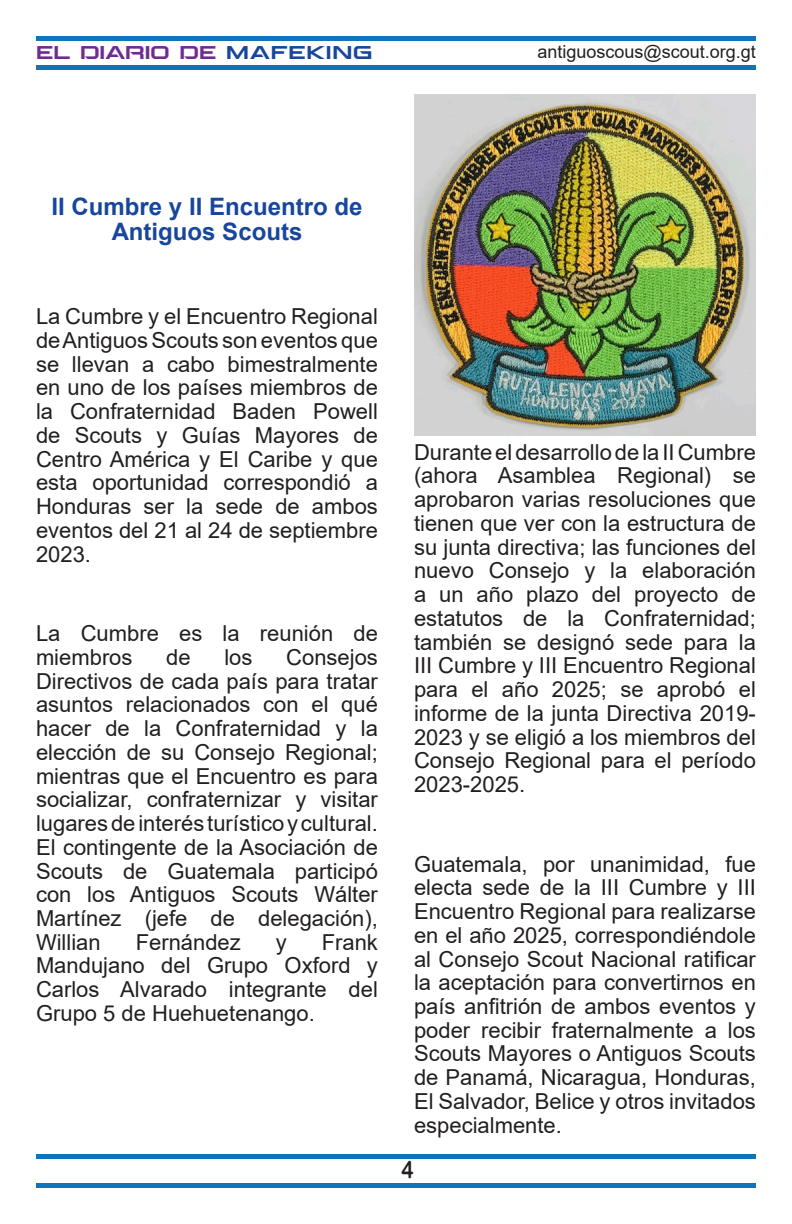
<style>
.page{position:relative;width:792px;height:1224px;background:#fff}
.page>*{position:absolute;margin:0;border:0;box-sizing:border-box;transform-origin:0 0}
.t1{font:700 24px/25.8px "Arial";color:#18469d;text-align:center}
.t2{font:24px "Arial Rounded MT Bold";color:#231f20;scale:.85 1}
.t3{font:22px/23.8px "Arial";color:#231f20;text-align:justify}
.t4{font:18px "Arial";color:#231f20}
.t5{font:18px "Aspire SC";letter-spacing:.025em;color:#6e2c91}
.s1{color:#18469d}
</style>
<div class="page">
<div style="left:36px;top:1183px;width:720px;height:5px;background:#1074bc"></div>
<div style="left:36px;top:1154px;width:720px;height:5px;background:#1074bc"></div>
<div style="left:36px;top:65px;width:720px;height:5px;background:#1074bc"></div>
<hr style="left:36px;top:36px;width:720px;height:4px;background:#1074bc">
<img style="left:414px;top:94px;width:342px;height:342px">
<p class="t5" style="left:36px;top:40px;width:338px">EL DIARIO DE <span class="s1">MAFEKING</span></p>
<p class="t4" style="left:538px;top:39px;width:220px">antiguoscous@scout.org.gt</p>
<p class="t1" style="left:52px;top:194px;width:312px">II Cumbre y II Encuentro de<br>Antiguos Scouts</p>
<p class="t3" style="left:36px;top:304px;width:344px">La Cumbre y el Encuentro Regional de Antiguos Scouts son eventos que se llevan a cabo bimestralmente en uno de los países miembros de la Confraternidad Baden Powell de Scouts y Guías Mayores de Centro América y El Caribe y que esta oportunidad correspondió a Honduras ser la sede de ambos eventos del 21 al 24 de septiembre 2023.</p>
<p class="t3" style="left:36px;top:621px;width:343px">La Cumbre es la reunión de miembros</p>
<p class="t3" style="left:36px;top:645px;width:344px;text-indent:250px">Consejos Directivos de cada país para tratar asuntos relacionados con el qué hacer de la Confraternidad y la elección de su Consejo Regional; mientras que el Encuentro es para socializar, confraternizar y visitar lugares de interés turístico y cultural.<br>El contingente de la Asociación de Scouts de Guatemala participó con los Antiguos Scouts Wálter Martínez (jefe de delegación), Willian</p>
<p class="t3" style="left:166px;top:645px;width:26px">de</p>
<p class="t3" style="left:224px;top:645px;width:30px">los</p>
<p class="t3" style="left:136px;top:930px;width:107px">Fernández</p>
<p class="t3" style="left:276px;top:930px;width:12px">y</p>
<p class="t3" style="left:36px;top:930px;width:343px;text-indent:286px">Frank Mandujano del Grupo Oxford y Carlos Alvarado integrante del Grupo 5 de Huehuetenango.</p>
<p class="t3" style="left:414px;top:440px;width:344px">Durante el desarrollo de la II Cumbre (ahora Asamblea Regional) se aprobaron varias resoluciones que tienen que ver con la estructura de su junta directiva; las funciones del nuevo Consejo y la elaboración a un año plazo del proyecto de estatutos de la Confraternidad; también se designó sede para la III Cumbre y III Encuentro Regional para el año 2025; se aprobó el informe de la junta Directiva 2019- 2023 y se eligió a los miembros del Consejo Regional para el período 2023-2025.</p>
<p class="t3" style="left:414px;top:852px;width:344px">Guatemala, por unanimidad, fue electa sede de la III Cumbre y III Encuentro Regional para realizarse en el año 2025, correspondiéndole al Consejo Scout Nacional ratificar la aceptación para convertirnos en país anfitrión de ambos eventos y poder recibir fraternalmente a los Scouts Mayores o Antiguos Scouts de Panamá, Nicaragua, Honduras, El Salvador, Belice y otros invitados especialmente.</p>
<p class="t2" style="left:401px;top:1156px;width:16px">4</p>
</div>
